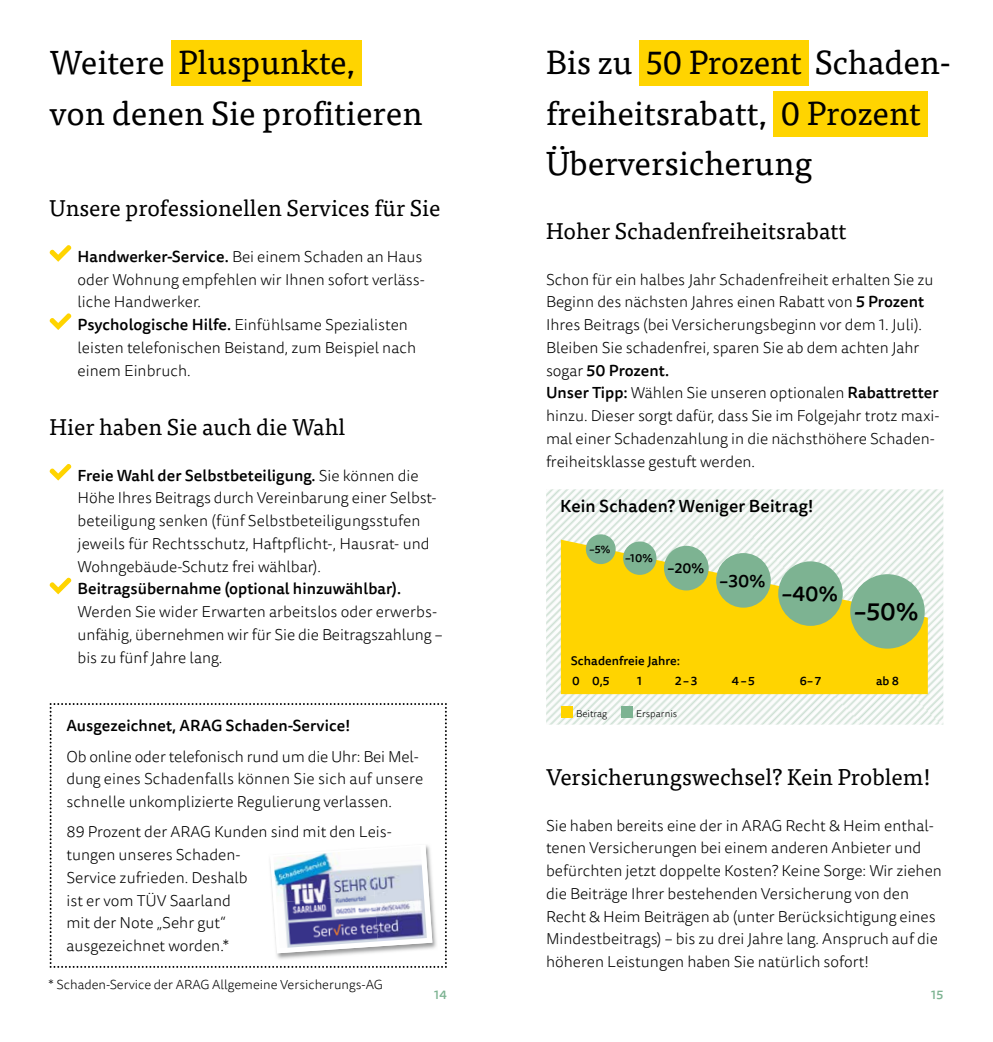
<style>
.page{position:relative;width:993px;height:1042px;background:#fff}
.page>*{position:absolute;margin:0;border:0;box-sizing:border-box;transform-origin:0 0}
.t1{font:33.25px/50.8px "Tisa OT";color:#000}
.t2{font:500 24.5px "Tisa Sans OT";color:#000}
.t3{font:22.75px "Tisa OT";color:#000}
.t4{font:500 21px "Tisa Sans OT";color:#000}
.t5{font:500 17.5px "Tisa Sans OT";color:#000}
.t6{font:500 17.15px "Tisa Sans OT";letter-spacing:.01em;color:#000}
.t7{font:300 15.75px/22.8px "Tisa Sans OT";color:#000}
.t8{font:500 15.75px "Tisa Sans OT";letter-spacing:.005em;color:#000}
.t9{font:500 14px "Tisa Sans OT";color:#000}
.t10{font:300 13.12px "Tisa Sans OT";color:#000}
.t11{font:500 12.25px "Tisa Sans OT";letter-spacing:.005em;color:#000}
.t12{font:500 12.25px "Tisa Sans OT";color:#7db392}
.t13{font:500 11.9px "Tisa Sans OT";color:#000}
.t14{font:500 11.38px "Tisa Sans OT";color:#000}
.t15{font:500 10.5px "Tisa Sans OT";color:#000}
.t16{font:300 9.97px "Tisa Sans OT";color:#000}
.s1{font-weight:500}
</style>
<div class="page">
<div style="left:172px;top:41px;width:190px;height:45px;background:#ffd400"></div>
<div style="left:639px;top:41px;width:168px;height:45px;background:#ffd400"></div>
<div style="left:773px;top:91px;width:154px;height:46px;background:#ffd400"></div>
<svg style="left:49px;top:245px;width:23px;height:17px"></svg>
<svg style="left:49px;top:313px;width:23px;height:17px"></svg>
<svg style="left:49px;top:464px;width:23px;height:16px"></svg>
<svg style="left:49px;top:577px;width:23px;height:17px"></svg>
<img style="left:546px;top:489px;width:80px;height:235px">
<img style="left:546px;top:646px;width:79px;height:78px">
<img style="left:626px;top:489px;width:79px;height:235px">
<img style="left:705px;top:489px;width:238px;height:235px">
<img style="left:784px;top:489px;width:159px;height:158px">
<img style="left:863px;top:489px;width:80px;height:79px">
<img style="left:705px;top:694px;width:79px;height:30px">
<img style="left:784px;top:694px;width:78px;height:30px">
<svg style="left:560px;top:540px;width:367px;height:154px;background:#fad92d"></svg>
<div style="left:560px;top:706px;width:12px;height:11px;background:#ffd400"></div>
<div style="left:621px;top:706px;width:11px;height:11px;background:#7db392"></div>
<div style="left:585px;top:534px;width:30px;height:30px;background:#7db392;border-radius:50%"></div>
<div style="left:623px;top:541px;width:33px;height:34px;background:#7db392;border-radius:50%"></div>
<div style="left:663px;top:546px;width:45px;height:44px;background:#7db392;border-radius:50%"></div>
<div style="left:716px;top:553px;width:54px;height:54px;background:#7db392;border-radius:50%"></div>
<div style="left:778px;top:561px;width:64px;height:65px;background:#7db392;border-radius:50%"></div>
<div style="left:850px;top:574px;width:74px;height:74px;background:#7db392;border-radius:50%"></div>
<svg style="left:50px;top:703px;width:396px;height:265px"></svg>
<img style="left:273px;top:850px;width:98px;height:52px">
<img style="left:371px;top:846px;width:55px;height:95px">
<img style="left:276px;top:895px;width:102px;height:53px">
<h1 class="t1" style="left:50px;top:37px;width:374px">Weitere Pluspunkte,<br>von denen Sie profitieren</h1>
<h1 class="t1" style="left:546px;top:37px;width:406px">Bis zu 50 Prozent Schaden&shy;freiheitsrabatt, 0 Prozent<br>Überversicherung</h1>
<h3 class="t3" style="left:50px;top:195px;width:392px">Unsere professionellen Services für Sie</h3>
<p class="t7" style="left:77px;top:246px;width:349px"><span class="s1">Handwerker-Service.</span> Bei einem Schaden an Haus oder Wohnung empfehlen wir Ihnen sofort verläss&shy;liche Handwerker.<br><span class="s1">Psychologische Hilfe.</span> Einfühlsame Spezialisten leisten telefonischen Beistand, zum Beispiel nach einem Einbruch.</p>
<h3 class="t3" style="left:546px;top:217px;width:302px">Hoher Schadenfreiheitsrabatt</h3>
<p class="t7" style="left:546px;top:269px;width:395px">Schon für ein halbes Jahr Schadenfreiheit erhalten Sie zu Beginn des nächsten Jahres einen Rabatt von <span class="s1">5 Prozent </span>Ihres Beitrags (bei Versicherungsbeginn vor dem 1. Juli).<br>Bleiben Sie schadenfrei, sparen Sie ab dem achten Jahr sogar <span class="s1">50 Prozent.<br>Unser Tipp:</span> Wählen Sie unseren optionalen <span class="s1">Rabattretter </span>hinzu. Dieser sorgt dafür, dass Sie im Folgejahr trotz maxi&shy;mal einer Schadenzahlung in die nächsthöhere Schaden&shy;freiheitsklasse gestuft werden.</p>
<h3 class="t3" style="left:50px;top:413px;width:297px">Hier haben Sie auch die Wahl</h3>
<p class="t7" style="left:77px;top:465px;width:360px"><span class="s1">Freie Wahl der Selbstbeteiligung.</span> Sie können die Höhe Ihres Beitrags durch Vereinbarung einer Selbst&shy;beteiligung senken (fünf Selbstbeteiligungsstufen jeweils für Rechtsschutz, Haftpflicht-, Hausrat- und Wohn gebäude-Schutz frei wählbar).</p>
<p class="t8" style="left:77px;top:579px;width:325px">Beitragsübernahme (optional hinzuwählbar).</p>
<p class="t7" style="left:77px;top:601px;width:366px">Werden Sie wider Erwarten arbeitslos oder erwerbs&shy;unfähig, übernehmen wir für Sie die Beitragszahlung – bis zu fünf Jahre lang.</p>
<p class="t6" style="left:560px;top:495px;width:254px">Kein Schaden? Weniger Beitrag!</p>
<p class="t15" style="left:589px;top:543px;width:22px">–5%</p>
<p class="t14" style="left:625px;top:551px;width:29px">–10%</p>
<p class="t9" style="left:667px;top:560px;width:38px">–20%</p>
<p class="t5" style="left:719px;top:570px;width:47px">–30%</p>
<h3 class="t4" style="left:781px;top:581px;width:57px">–40%</h3>
<h2 class="t2" style="left:853px;top:596px;width:66px">–50%</h2>
<p class="t11" style="left:570px;top:653px;width:111px">Schadenfreie Jahre:</p>
<p class="t13" style="left:592px;top:673px;width:19px">0,5</p>
<p class="t13" style="left:875px;top:673px;width:24px">ab 8</p>
<p class="t13" style="left:572px;top:673px;width:9px">0</p>
<p class="t16" style="left:576px;top:708px;width:33px">Beitrag</p>
<p class="t16" style="left:636px;top:708px;width:43px">Ersparnis</p>
<p class="t13" style="left:675px;top:673px;width:24px">2 – 3</p>
<p class="t13" style="left:799px;top:673px;width:23px">6– 7</p>
<p class="t13" style="left:637px;top:673px;width:7px">1</p>
<p class="t13" style="left:731px;top:673px;width:24px">4 – 5</p>
<p class="t8" style="left:66px;top:716px;width:285px">Ausgezeichnet, ARAG Schaden-Service!</p>
<p class="t7" style="left:66px;top:746px;width:358px">Ob online oder telefonisch rund um die Uhr: Bei Mel&shy;dung eines Schadenfalls können Sie sich auf unsere schnelle unkomplizierte Regulierung verlassen.</p>
<p class="t7" style="left:66px;top:821px;width:327px">89 Prozent der ARAG Kunden sind mit den Leis&shy;tungen unseres Schaden-<br>Service zufrieden. Deshalb<br>ist er vom TÜV Saarland<br>mit der Note „Sehr gut“<br>aus ge zeichnet worden.*</p>
<h3 class="t3" style="left:546px;top:763px;width:386px">Versicherungswechsel? Kein Problem!</h3>
<p class="t7" style="left:546px;top:815px;width:397px">Sie haben bereits eine der in ARAG Recht &amp; Heim enthal&shy;tenen Versicherungen bei einem anderen Anbieter und befürchten jetzt doppelte Kosten? Keine Sorge: Wir ziehen die Beiträge Ihrer bestehenden Versicherung von den Recht &amp; Heim Beiträgen ab (unter Berücksichtigung eines Mindestbeitrags) – bis zu drei Jahre lang. Anspruch auf die höheren Leistungen haben Sie natürlich sofort!</p>
<p class="t10" style="left:49px;top:977px;width:335px">* Schaden-Service der ARAG Allgemeine Versicherungs-AG</p>
<p class="t12" style="left:434px;top:987px;width:14px">14</p>
<p class="t12" style="left:930px;top:987px;width:14px">15</p>
</div>
